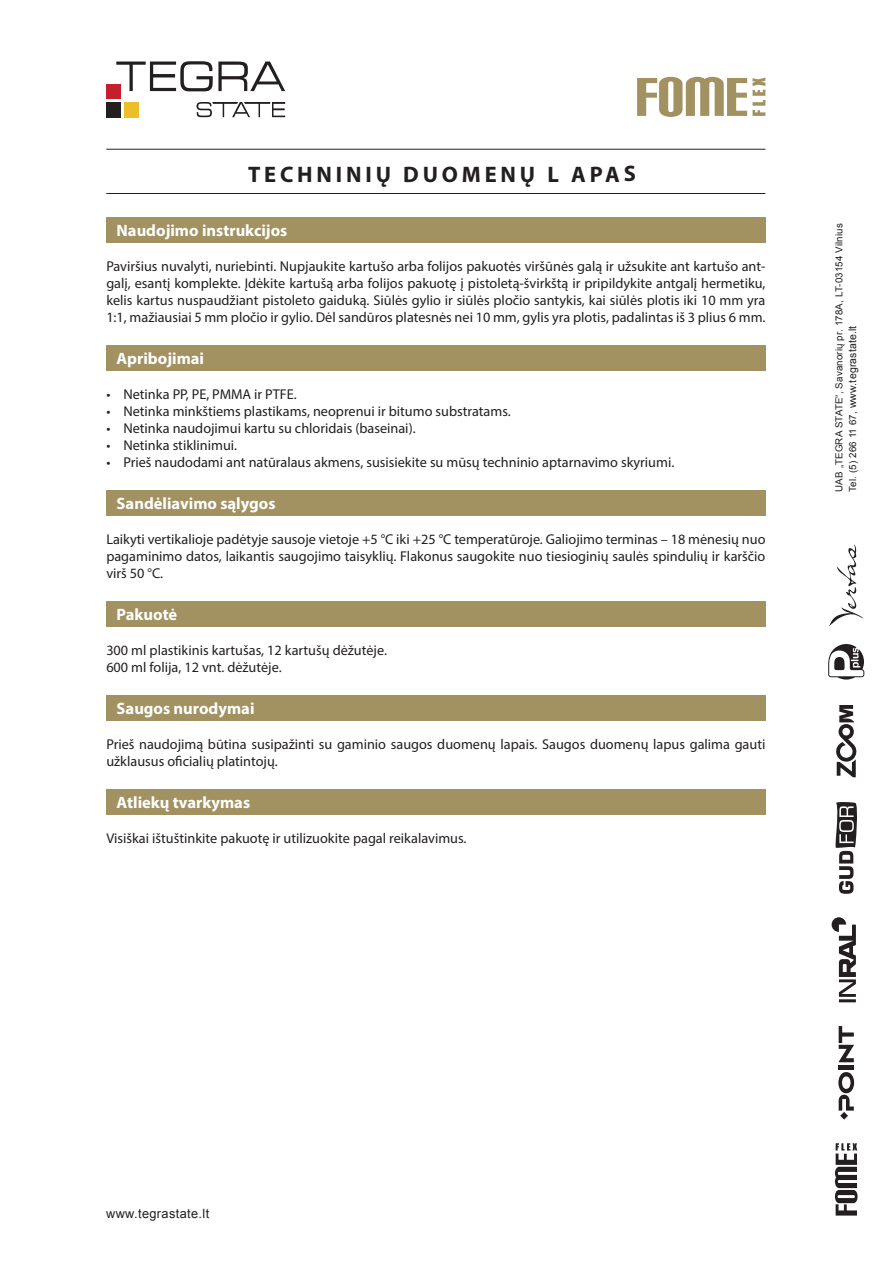
<style>
.page{position:relative;width:893px;height:1263px;background:#fff}
.page>*{position:absolute;margin:0;border:0;box-sizing:border-box;transform-origin:0 0}
.t1{font:700 22.5px "Myriad Pro";letter-spacing:.17em;color:#231f20}
.t2{font:700 16.5px "Myriad Pro";color:#fff}
.t3{font:14.25px/17.1px "Myriad Pro";color:#231f20;text-align:justify}
.t4{font:12.75px "Arial";letter-spacing:.03em;color:#231f20}
.t5{font:12px "Arial";letter-spacing:.05em;color:#231f20}
.t6{font:11.25px/13.5px "Myriad Pro";color:#231f20}
.t7{font:10.5px "Arial";letter-spacing:.015em;color:#231f20}
.t8{font:9.75px "Arial";letter-spacing:.015em;color:#231f20}
.s1{font-size:9.75px}
</style>
<div class="page">
<svg style="left:835px;top:1143px;width:23px;height:72px"></svg>
<hr style="left:839px;top:1066px;width:15px;height:4px;background:#231f20">
<svg style="left:839px;top:1026px;width:15px;height:36px"></svg>
<svg style="left:838px;top:1072px;width:16px;height:38px"></svg>
<svg style="left:840px;top:1112px;width:8px;height:7px"></svg>
<svg style="left:828px;top:644px;width:36px;height:35px"></svg>
<svg style="left:836px;top:705px;width:21px;height:72px"></svg>
<svg style="left:829px;top:544px;width:34px;height:82px"></svg>
<hr style="left:839px;top:999px;width:17px;height:3px;background:#231f20">
<svg style="left:832px;top:917px;width:24px;height:80px"></svg>
<svg style="left:835px;top:802px;width:22px;height:92px"></svg>
<div style="left:107px;top:84px;width:14px;height:15px;background:#c31f2d"></div>
<div style="left:124px;top:102px;width:14px;height:15px;background:#ecbe27"></div>
<div style="left:107px;top:102px;width:14px;height:15px;background:#231f20"></div>
<svg style="left:116px;top:61px;width:169px;height:30px"></svg>
<svg style="left:196px;top:102px;width:89px;height:15px"></svg>
<hr style="left:106px;top:193px;width:659px;height:1px;background:#231f20">
<hr style="left:106px;top:149px;width:659px;height:1px;background:#231f20">
<svg style="left:637px;top:77px;width:128px;height:40px"></svg>
<div style="left:106px;top:217px;width:659px;height:25px;background:#a29161"></div>
<div style="left:106px;top:345px;width:659px;height:25px;background:#a29161"></div>
<div style="left:106px;top:490px;width:659px;height:26px;background:#a29161"></div>
<div style="left:106px;top:601px;width:659px;height:26px;background:#a29161"></div>
<div style="left:106px;top:695px;width:659px;height:26px;background:#a29161"></div>
<div style="left:106px;top:789px;width:659px;height:26px;background:#a29161"></div>
<h1 class="t1" style="left:248px;top:159px;width:390px">TECHNINIŲ DUOMENŲ L APAS</h1>
<p class="t2" style="left:115px;top:217px;width:140px">Storage conditions</p>
<p class="t6" style="left:832px;top:496px;width:269px;rotate:-90deg">UAB „TEGRA STATE“, Savanorių pr. 178A, LT-03154 Vilnius<br>Tel. (5) 266 11 67, www.tegrastate.lt</p>
<h1 class="t1" style="left:248px;top:163px;width:377px">TECHNINIS DUOMENŲ LAPAS</h1>
<p class="t2" style="left:117px;top:219px;width:172px">Naudojimo instrukcijos</p>
<p class="t3" style="left:106px;top:257px;width:661px">Paviršius nuvalyti, nuriebinti. Nupjaukite kartušo arba folijos pakuotės viršūnės galą ir užsukite ant kartušo ant&shy;galį, esantį komplekte. Įdėkite kartušą arba folijos pakuotę į pistoletą-švirkštą ir pripildykite antgalį hermetiku, kelis kartus nuspaudžiant pistoleto gaiduką. Siūlės gylio ir siūlės pločio santykis, kai siūlės plotis iki 10 mm yra 1:1, mažiausiai 5 mm pločio ir gylio. Dėl sandūros platesnės nei 10 mm, gylis yra plotis, padalintas iš 3 plius 6 mm.</p>
<p class="t2" style="left:117px;top:348px;width:89px">Apribojimai</p>
<p class="t3" style="left:106px;top:385px;width:192px">• Netinka PP, PE, PMMA ir PTFE.</p>
<p class="t3" style="left:106px;top:402px;width:406px">• Netinka minkštiems plastikams, neoprenui ir bitumo substratams.</p>
<p class="t3" style="left:106px;top:419px;width:311px">• Netinka naudojimui kartu su chloridais (baseinai).</p>
<p class="t3" style="left:106px;top:436px;width:132px">• Netinka stiklinimui.</p>
<p class="t3" style="left:106px;top:454px;width:569px">• Prieš naudodami ant natūralaus akmens, susisiekite su mūsų techninio aptarnavimo skyriumi.</p>
<p class="t2" style="left:117px;top:493px;width:160px">Sandėliavimo sąlygos</p>
<p class="t3" style="left:106px;top:530px;width:661px">Laikyti vertikalioje padėtyje sausoje vietoje +5 °C iki +25 °C temperatūroje. Galiojimo terminas – 18 mėnesių nuo pagaminimo datos, laikantis saugojimo taisyklių. Flakonus saugokite nuo tiesioginių saulės spindulių ir karščio virš 50 °C.</p>
<p class="t2" style="left:117px;top:604px;width:62px">Pakuotė</p>
<p class="t3" style="left:106px;top:641px;width:282px">300 ml plastikinis kartušas, 12 kartušų dėžutėje.<br>600 ml folija, 12 vnt. dėžutėje.</p>
<p class="t2" style="left:117px;top:698px;width:139px">Saugos nurodymai</p>
<p class="t3" style="left:106px;top:735px;width:661px">Prieš naudojimą būtina susipažinti su gaminio saugos duomenų lapais. Saugos duomenų lapus galima gauti užklausus oficialių platintojų.</p>
<p class="t2" style="left:117px;top:792px;width:135px">Atliekų tvarkymas</p>
<p class="t3" style="left:106px;top:829px;width:362px">Visiškai ištuštinkite pakuotę ir utilizuokite pagal reikalavimus.</p>
<p class="t8" style="left:833px;top:492px;width:270px;rotate:-90deg">UAB „TEGRA STATE“, Savanorių pr. 178A, LT-03154 Vilnius</p>
<p class="t7" style="left:845px;top:492px;width:167px;rotate:-90deg"><span class="s1">Tel. (5) 266 11 67,</span> www.tegrastate.lt</p>
<p class="t4" style="left:106px;top:1205px;width:105px">www.tegrastate.lt</p>
<p class="t5" style="left:106px;top:1210px;width:104px">www.tegrastate.lt</p>
</div>
